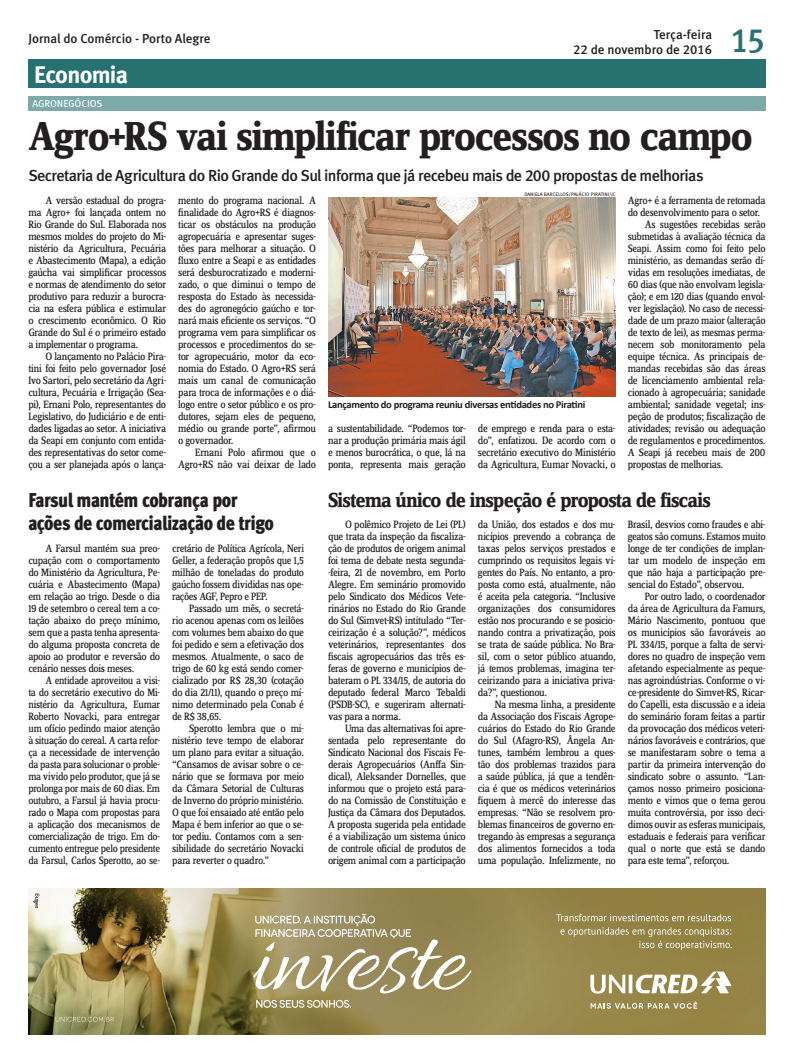
<style>
.page{position:relative;width:794px;height:1063px;background:#fff}
.page>*{position:absolute;margin:0;border:0;box-sizing:border-box;transform-origin:0 0}
.Abre{font:700 42px "Zine Serif Dis";letter-spacing:-.035em;color:#231f20}
.t1{font:34px "Meta Medium LF";color:#277270}
.t2{font:24px "Meta Bold LF";letter-spacing:-.03em;color:#fff}
.Matéria_3_2_1{font:700 21px "Zine Serif Dis";letter-spacing:-.04em;color:#231f20}
.Retranca_3_2_1{font:20px/23px "Meta Cond Black LF";letter-spacing:-.03em;color:#231f20}
.Linha_de_apoio{font:16px "Meta Medium LF";letter-spacing:-.04em;color:#231f20}
.Cabeçalho{font:13px "Meta Medium LF";color:#231f20}
.TEXTO{font:11px/12px "Zine Serif Dis";letter-spacing:-.035em;color:#231f20;text-align:justify}
.Legenda{font:700 10.6px "Calibri";letter-spacing:-.03em;color:#231f20}
.CARTOLA{font:10px "Meta Book LF Caps";letter-spacing:-.015em;color:#fff}
.Crédito{font:5px "Meta Book Caps";color:#231f20}
</style>
<div class="page">
<div style="left:28px;top:60px;width:737px;height:28px;background:#277270"></div>
<img style="left:28px;top:888px;width:737px;height:147px">
<svg style="left:177px;top:888px;width:351px;height:147px;background:#978954"></svg>
<svg style="left:560px;top:927px;width:172px;height:23px;background:#a1925c"></svg>
<svg style="left:556px;top:914px;width:175px;height:7px"></svg>
<svg style="left:590px;top:1001px;width:107px;height:8px"></svg>
<svg style="left:590px;top:972px;width:141px;height:22px"></svg>
<svg style="left:33px;top:894px;width:6px;height:14px"></svg>
<svg style="left:256px;top:1000px;width:95px;height:8px"></svg>
<svg style="left:253px;top:914px;width:219px;height:80px;background:#aea27a"></svg>
<svg style="left:28px;top:936px;width:184px;height:99px;background:#9c9059"></svg>
<div style="left:28px;top:96px;width:737px;height:14px;background:#7daaa9"></div>
<img style="left:328px;top:197px;width:288px;height:199px">
<p class="Cabeçalho" style="left:653px;top:26px;width:60px">Terça-feira</p>
<p class="Cabeçalho" style="left:573px;top:42px;width:140px">22 de novembro de 2016</p>
<p class="Cabeçalho" style="left:28px;top:31px;width:183px">Jornal do Comércio - Porto Alegre</p>
<p class="t1" style="left:730px;top:21px;width:37px">15</p>
<h3 class="t2" style="left:34px;top:60px;width:95px">Economia</h3>
<p class="CARTOLA" style="left:33px;top:98px;width:71px">AGRONEGÓCIOS</p>
<p class="Abre" style="left:28px;top:114px;width:726px">Agro+RS vai simplificar processos no campo</p>
<p class="Linha_de_apoio" style="left:28px;top:166px;width:677px">Secretaria de Agricultura do Rio Grande do Sul informa que já recebeu mais de 200 propostas de melhorias</p>
<p class="TEXTO" style="left:28px;top:195px;width:139px;text-indent:17px">A versão estadual do progra&shy;ma Agro+ foi lançada ontem no Rio Grande do Sul. Elaborada nos mesmos moldes do projeto do Mi&shy;nistério da Agricultura, Pecuária e Abastecimento (Mapa), a edição gaúcha vai simplificar processos e normas de atendimento do setor produtivo para reduzir a burocra&shy;cia na esfera pública e estimular o crescimento econômico. O Rio Grande do Sul é o primeiro estado a implementar o programa.</p>
<p class="TEXTO" style="left:28px;top:351px;width:139px;text-indent:17px">O lançamento no Palácio Pira&shy;tini foi feito pelo governador José Ivo Sartori, pelo secretário da Agri&shy;cultura, Pecuária e Irrigação (Sea&shy;pi), Ernani Polo, representantes do Legislativo, do Judiciário e de enti&shy;dades ligadas ao setor. A iniciativa da Seapi em conjunto com entida&shy;des representativas do setor come&shy;çou a ser planejada após o lança-</p>
<p class="TEXTO" style="left:178px;top:195px;width:139px">mento do programa nacional. A finalidade do Agro+RS é diagnos&shy;ticar os obstáculos na produção agropecuária e apresentar suges&shy;tões para melhorar a situação. O fluxo entre a Seapi e as entidades será desburocratizado e moderni&shy;zado, o que diminui o tempo de resposta do Estado às necessida&shy;des do agronegócio gaúcho e tor&shy;nará mais eficiente os serviços. “O programa vem para simplificar os processos e procedimentos do se&shy;tor agropecuário, motor da eco&shy;nomia do Estado. O Agro+RS será mais um canal de comunicação para troca de informações e o diá&shy;logo entre o setor público e os pro&shy;dutores, sejam eles de pequeno, médio ou grande porte”, afirmou o governador.</p>
<p class="TEXTO" style="left:178px;top:447px;width:139px;text-align:right">Ernani Polo afirmou que o<br>Agro+RS não vai deixar de lado</p>
<p class="Retranca_3_2_1" style="left:28px;top:488px;width:247px">Farsul mantém cobrança por ações de comercialização de trigo</p>
<p class="TEXTO" style="left:28px;top:543px;width:133px;text-indent:17px">A Farsul mantém sua preo&shy;cupação com o comportamento do Ministério da Agricultura, Pe&shy;cuária e Abastecimento (Mapa) em relação ao trigo. Desde o dia 19 de setembro o cereal tem a co&shy;tação abaixo do preço mínimo, sem que a pasta tenha apresenta&shy;do alguma proposta concreta de apoio ao produtor e reversão do cenário nesses dois meses.</p>
<p class="TEXTO" style="left:28px;top:675px;width:133px;text-indent:17px">A entidade aproveitou a visi&shy;ta do secretário executivo do Mi&shy;nistério da Agricultura, Eumar Roberto Novacki, para entregar um ofício pedindo maior atenção à situação do cereal. A carta refor&shy;ça a necessidade de intervenção da pasta para solucionar o proble&shy;ma vivido pelo produtor, que já se prolonga por mais de 60 dias. Em outubro, a Farsul já havia procu&shy;rado o Mapa com propostas para a aplicação dos mecanismos de comercialização de trigo. Em do&shy;cumento entregue pelo presidente da Farsul, Carlos Sperotto, ao se-</p>
<p class="TEXTO" style="left:172px;top:543px;width:133px">cretário de Política Agrícola, Neri Geller, a federação propôs que 1,5 milhão de toneladas do produto gaúcho fossem divididas nas ope&shy;rações AGF, Pepro e PEP.</p>
<p class="TEXTO" style="left:172px;top:603px;width:133px;text-indent:17px">Passado um mês, o secretá&shy;rio acenou apenas com os leilões com volumes bem abaixo do que foi pedido e sem a efetivação dos mesmos. Atualmente, o saco de trigo de 60 kg está sendo comer&shy;cializado por R$ 28,30 (cotação do dia 21/11), quando o preço mí&shy;nimo determinado pela Conab é de R$ 38,65.</p>
<p class="TEXTO" style="left:172px;top:723px;width:133px;text-indent:17px">Sperotto lembra que o mi&shy;nistério teve tempo de elaborar um plano para evitar a situação. “Cansamos de avisar sobre o ce&shy;nário que se formava por meio da Câmara Setorial de Culturas de Inverno do próprio ministério.<br>O que foi ensaiado até então pelo Mapa é bem inferior ao que o se&shy;tor pediu. Contamos com a sen&shy;sibilidade do secretário Novacki para reverter o quadro.”</p>
<p class="Crédito" style="left:524px;top:192px;width:93px">DANIELA BARCELLOS/PALÁCIO PIRATINI/JC</p>
<p class="Legenda" style="left:328px;top:397px;width:259px">Lançamento do programa reuniu diversas entidades no Piratini</p>
<p class="TEXTO" style="left:328px;top:423px;width:139px">a sustentabilidade. “Podemos tor&shy;nar a produção primária mais ágil e menos burocrática, o que, lá na ponta, representa mais geração</p>
<p class="TEXTO" style="left:478px;top:423px;width:139px">de emprego e renda para o esta&shy;do”, enfatizou. De acordo com o secretário executivo do Ministério da Agricultura, Eumar Novacki, o</p>
<p class="TEXTO" style="left:628px;top:195px;width:139px">Agro+ é a ferramenta de retomada do desenvolvimento para o setor.</p>
<p class="TEXTO" style="left:628px;top:219px;width:139px;text-indent:17px">As sugestões recebidas serão submetidas à avaliação técnica da Seapi. Assim como foi feito pelo ministério, as demandas serão dí&shy;vidas em resoluções imediatas, de 60 dias (que não envolvam legisla&shy;ção); e em 120 dias (quando envol&shy;ver legislação). No caso de necessi&shy;dade de um prazo maior (alteração de texto de lei), as mesmas perma&shy;necem sob monitoramento pela equipe técnica. As principais de&shy;mandas recebidas são das áreas de licenciamento ambiental rela&shy;cionado à agropecuária; sanidade ambiental; sanidade vegetal; ins&shy;peção de produtos; fiscalização de atividades; revisão ou adequação de regulamentos e procedimentos.<br>A Seapi já recebeu mais de 200 propostas de melhorias.</p>
<p class="Matéria_3_2_1" style="left:328px;top:489px;width:384px">Sistema único de inspeção é proposta de fiscais</p>
<p class="TEXTO" style="left:328px;top:519px;width:139px;text-indent:17px">O polêmico Projeto de Lei (PL) que trata da inspeção da fiscaliza&shy;ção de produtos de origem animal foi tema de debate nesta segunda--feira, 21 de novembro, em Porto Alegre. Em seminário promovido pelo Sindicato dos Médicos Vete&shy;rinários no Estado do Rio Grande do Sul (Simvet-RS) intitulado “Ter&shy;ceirização é a solução?”, médicos veterinários, representantes dos fiscais agropecuários das três es&shy;feras de governo e municípios de&shy;bateram o PL 334/15, de autoria do deputado federal Marco Tebaldi (PSDB-SC), e sugeriram alternati&shy;vas para a norma.</p>
<p class="TEXTO" style="left:328px;top:723px;width:139px;text-indent:17px">Uma das alternativas foi apre&shy;sentada pelo representante do Sindicato Nacional dos Fiscais Fe&shy;derais Agropecuários (Anffa Sin&shy;dical), Aleksander Dornelles, que informou que o projeto está para&shy;do na Comissão de Constituição e Justiça da Câmara dos Deputados.<br>A proposta sugerida pela entidade é a viabilização um sistema único de controle oficial de produtos de origem animal com a participação</p>
<p class="TEXTO" style="left:478px;top:519px;width:139px">da União, dos estados e dos mu&shy;nicípios prevendo a cobrança de taxas pelos serviços prestados e cumprindo os requisitos legais vi&shy;gentes do País. No entanto, a pro&shy;posta como está, atualmente, não é aceita pela categoria. “Inclusive organizações dos consumidores estão nos procurando e se posicio&shy;nando contra a privatização, pois se trata de saúde pública. No Bra&shy;sil, com o setor público atuando, já temos problemas, imagina ter&shy;ceirizando para a iniciativa priva&shy;da?”, questionou.</p>
<p class="TEXTO" style="left:478px;top:699px;width:139px;text-indent:17px">Na mesma linha, a presidente da Associação dos Fiscais Agrope&shy;cuários do Estado do Rio Grande do Sul (Afagro-RS), Ângela An&shy;tunes, também lembrou a ques&shy;tão dos problemas trazidos para a saúde pública, já que a tendên&shy;cia é que os médicos veterinários fiquem à mercê do interesse das empresas. “Não se resolvem pro&shy;blemas financeiros de governo en&shy;tregando às empresas a segurança dos alimentos fornecidos a toda uma população. Infelizmente, no</p>
<p class="TEXTO" style="left:628px;top:519px;width:139px">Brasil, desvios como fraudes e abi&shy;geatos são comuns. Estamos muito longe de ter condições de implan&shy;tar um modelo de inspeção em que não haja a participação pre&shy;sencial do Estado”, observou.</p>
<p class="TEXTO" style="left:628px;top:591px;width:139px;text-indent:17px">Por outro lado, o coordenador da área de Agricultura da Famurs, Mário Nascimento, pontuou que os municípios são favoráveis ao PL 334/15, porque a falta de servi&shy;dores no quadro de inspeção vem afetando especialmente as peque&shy;nas agroindústrias. Conforme o vi&shy;ce-presidente do Simvet-RS, Ricar&shy;do Capelli, esta discussão e a ideia do seminário foram feitas a partir da provocação dos médicos veteri&shy;nários favoráveis e contrários, que se manifestaram sobre o tema a partir da primeira intervenção do sindicato sobre o assunto. “Lan&shy;çamos nosso primeiro posiciona&shy;mento e vimos que o tema gerou muita controvérsia, por isso deci&shy;dimos ouvir as esferas municipais, estaduais e federais para verificar qual o norte que está se dando para este tema”, reforçou.</p>
</div>
